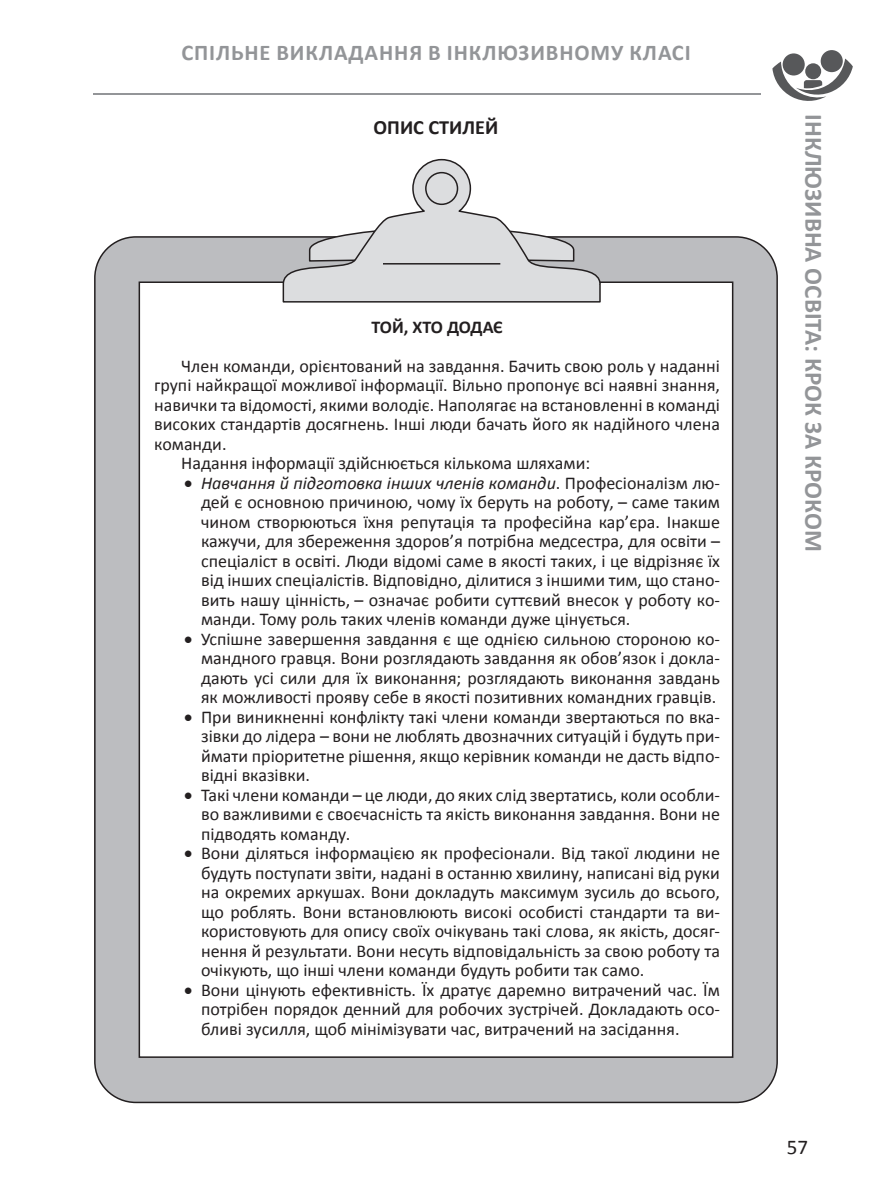
<style>
.page{position:relative;width:872px;height:1191px;background:#fff}
.page>*{position:absolute;margin:0;border:0;box-sizing:border-box;transform-origin:0 0}
.t1{font:700 25.05px "Calibri";color:#939598}
.t2{font:700 22.5px "Calibri";letter-spacing:.04em;color:#939598}
.t3{font:21px "Calibri";color:#231f20}
.t4{font:700 20.25px "Calibri";color:#231f20}
.t5{font:18px/19.5px "Calibri";color:#231f20;text-align:justify}
.s1{font-weight:700}
.s2{font-style:italic}
</style>
<div class="page">
<svg style="left:782px;top:53px;width:22px;height:22px"></svg>
<div style="left:820px;top:50px;width:22px;height:22px;background:#57585a;border-radius:50%"></div>
<svg style="left:772px;top:59px;width:81px;height:42px"></svg>
<hr style="left:94px;top:93px;width:667px;height:2px;background:#939598">
<div style="left:95px;top:237px;width:682px;height:865px;background:#bcbdc0;border-radius:41px"></div>
<div style="left:139px;top:282px;width:593px;height:775px;background:#fff"></div>
<svg style="left:282px;top:158px;width:319px;height:145px"></svg>
<div style="left:426px;top:173px;width:31px;height:31px;background:#dcdddf;border-radius:50%"></div>
<div style="left:425px;top:172px;width:33px;height:33px;border:2px solid #231f20;border-radius:50%"></div>
<hr style="left:383px;top:263px;width:117px;height:1px;background:#231f20">
<p class="t2" style="left:181px;top:39px;width:511px">СПІЛЬНЕ ВИКЛАДАННЯ В ІНКЛЮЗИВНОМУ КЛАСІ</p>
<p class="t4" style="left:373px;top:115px;width:126px">ОПИС СТИЛЕЙ</p>
<p class="t5" style="left:181px;top:306px;width:540px;line-height:39px;text-indent:190px"><span class="s1">ТОЙ, ХТО ДОДАЄ<br></span>Член команди, орієнтований на завдання. Бачить свою роль у наданні</p>
<p class="t5" style="left:154px;top:374px;width:567px">групі найкращої можливої інформації. Вільно пропонує всі наявні знання,</p>
<p class="t5" style="left:154px;top:394px;width:567px">навички та відомості, якими володіє. Наполягає на встановленні в команді</p>
<p class="t5" style="left:154px;top:413px;width:567px">високих стандартів досягнень. Інші люди бачать його як надійного члена</p>
<p class="t5" style="left:154px;top:433px;width:74px">команди.</p>
<p class="t5" style="left:181px;top:452px;width:410px">Надання інформації здійснюється кількома шляхами:</p>
<p class="t5" style="left:201px;top:472px;width:520px;text-indent:-17px">• <span class="s2">Навчання й підготовка інших членів команди</span>. Професіоналізм лю&shy;дей є основною причиною, чому їх беруть на роботу, – саме таким чином створюються їхня репутація та професійна кар’єра. Інакше кажучи, для збереження здоров’я потрібна медсестра, для освіти – спеціаліст в освіті. Люди відомі саме в якості таких, і це відрізняє їх від інших спеціалістів. Відповідно, ділитися з іншими тим, що стано&shy;вить нашу цінність, – означає робити суттєвий внесок у роботу ко&shy;манди. Тому роль таких членів команди дуже цінується.</p>
<p class="t5" style="left:201px;top:628px;width:520px;text-indent:-17px">• Успішне завершення завдання є ще однією сильною стороною ко&shy;мандного гравця. Вони розглядають завдання як обов’язок і докла&shy;дають усі сили для їх виконання; розглядають виконання завдань як можливості прояву себе в якості позитивних командних гравців.</p>
<p class="t5" style="left:201px;top:706px;width:520px;text-indent:-17px">• При виникненні конфлікту такі члени команди звертаються по вка&shy;зівки до лідера – вони не люблять двозначних ситуацій і будуть при&shy;ймати пріоритетне рішення, якщо керівник команди не дасть відпо&shy;відні вказівки.</p>
<p class="t5" style="left:201px;top:784px;width:520px;text-indent:-17px">• Такі члени команди – це люди, до яких слід звертатись, коли особли&shy;во важливими є своєчасність та якість виконання завдання. Вони не підводять команду.</p>
<p class="t5" style="left:201px;top:842px;width:520px;text-indent:-17px">• Вони діляться інформацією як професіонали. Від такої людини не будуть поступати звіти, надані в останню хвилину, написані від руки на окремих аркушах. Вони докладуть максимум зусиль до всього, що роблять. Вони встановлюють високі особисті стандарти та ви&shy;користовують для опису своїх очікувань такі слова, як якість, досяг&shy;нення й результати. Вони несуть відповідальність за свою роботу та очікують, що інші члени команди будуть робити так само.</p>
<p class="t5" style="left:201px;top:979px;width:520px;text-indent:-17px">• Вони цінують ефективність. Їх дратує даремно витрачений час. Їм потрібен порядок денний для робочих зустрічей. Докладають осо&shy;бливі зусилля, щоб мінімізувати час, витрачений на засідання.</p>
<h1 class="t1" style="left:829px;top:114px;width:439px;rotate:90deg">ІНКЛЮЗИВНА ОСВІТА: КРОК ЗА КРОКОМ</h1>
<p class="t3" style="left:787px;top:1133px;width:23px">57</p>
</div>
